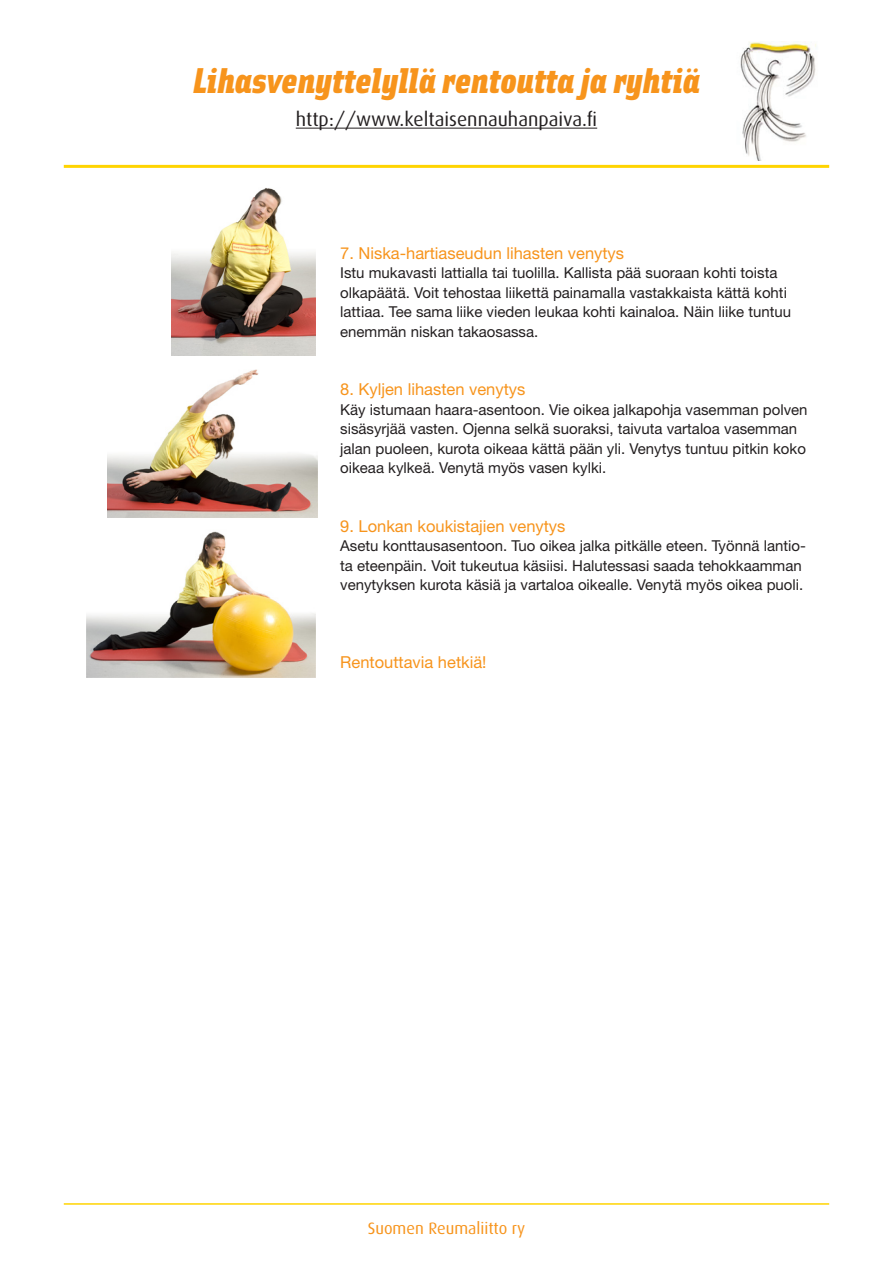
<style>
.page{position:relative;width:893px;height:1263px;background:#fff}
.page>*{position:absolute;margin:0;border:0;box-sizing:border-box;transform-origin:0 0}
.t1{font:italic 900 36px "Solex";color:#f7941c}
.t2{font:19.5px "Dax";color:#231f20}
.Ingressi{font:16.5px "Helvetica Neue LT";color:#f7941c}
.Ingressi-2{font:16.5px "Dax";color:#f7941c}
.Leipis{font:15px/19.5px "Helvetica Neue LT";color:#231f20}
</style>
<div class="page">
<hr style="left:296px;top:128px;width:301px;height:1px;background:#231f20">
<img style="left:740px;top:41px;width:76px;height:119px">
<hr style="left:64px;top:1203px;width:765px;height:2px;background:#ffd400">
<hr style="left:64px;top:165px;width:765px;height:3px;background:#ffd400">
<img style="left:172px;top:188px;width:144px;height:167px">
<img style="left:107px;top:369px;width:210px;height:148px">
<img style="left:86px;top:531px;width:230px;height:147px">
<p class="t1" style="left:193px;top:56px;width:509px">Lihasvenyttelyllä rentoutta ja ryhtiä</p>
<p class="t2" style="left:296px;top:109px;width:303px">http://www.keltaisennauhanpaiva.fi</p>
<p class="Ingressi" style="left:340px;top:243px;width:285px">7. Niska-hartiaseudun lihasten venytys</p>
<p class="Leipis" style="left:340px;top:263px;width:452px">Istu mukavasti lattialla tai tuolilla. Kallista pää suoraan kohti toista olkapäätä. Voit tehostaa liikettä painamalla vastakkaista kättä kohti lattiaa. Tee sama liike vieden leukaa kohti kainaloa. Näin liike tuntuu enemmän niskan takaosassa.</p>
<p class="Ingressi" style="left:340px;top:380px;width:187px">8. Kyljen lihasten venytys</p>
<p class="Leipis" style="left:340px;top:399px;width:469px">Käy istumaan haara-asentoon. Vie oikea jalkapohja vasemman polven sisäsyrjää vasten. Ojenna selkä suoraksi, taivuta vartaloa vasemman jalan puoleen, kurota oikeaa kättä pään yli. Venytys tuntuu pitkin koko oikeaa kylkeä. Venytä myös vasen kylki.</p>
<p class="Ingressi" style="left:340px;top:516px;width:227px">9. Lonkan koukistajien venytys</p>
<p class="Leipis" style="left:340px;top:536px;width:467px">Asetu konttausasentoon. Tuo oikea jalka pitkälle eteen. Työnnä lantio&shy;ta eteenpäin. Voit tukeutua käsiisi. Halutessasi saada tehokkaamman venytyksen kurota käsiä ja vartaloa oikealle. Venytä myös oikea puoli.</p>
<p class="Ingressi" style="left:340px;top:653px;width:148px">Rentouttavia hetkiä!</p>
<p class="Ingressi-2" style="left:368px;top:1219px;width:159px">Suomen Reumaliitto ry</p>
</div>
